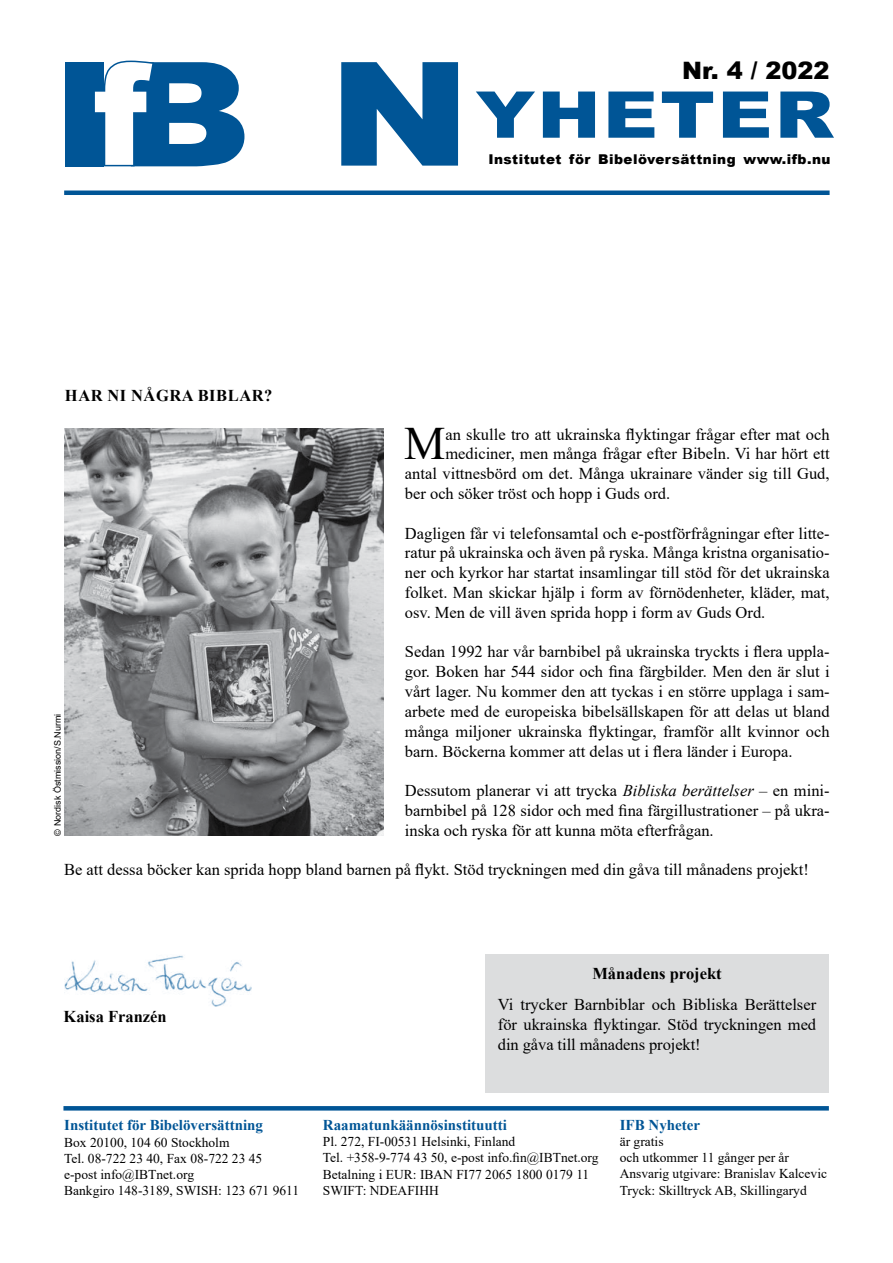
<style>
.page{position:relative;width:893px;height:1263px;background:#fff}
.page>*{position:absolute;margin:0;border:0;box-sizing:border-box;transform-origin:0 0}
.t1{font:900 145.5px "Arial";color:#005596;scale:1.18 1}
.t2{font:900 144.6px "Arial";color:#005596;scale:1.18 1}
.t3{font:900 64.5px "Arial";letter-spacing:.03em;color:#005596;scale:1.18 1}
.t4{font:46.35px "Times New Roman";color:#000}
.t5{font:900 24px "Arial";color:#000}
.t6{font:16.5px/19.8px "Times New Roman";color:#000;text-align:justify}
.t7{font:700 16.5px "Times New Roman";color:#000}
.t8{font:700 16.5px "Times New Roman";letter-spacing:.035em;color:#000}
.t9{font:700 15px "Times New Roman";color:#005596}
.t10{font:13.5px/16.2px "Times New Roman";color:#000}
.t11{font:900 13.5px "Arial";letter-spacing:.035em;color:#000}
.t12{font:9px "Arial";color:#000}
.s1{font-size:141.15px}
.s2{font-style:italic}
</style>
<div class="page">
<svg style="left:63px;top:1106px;width:766px;height:4px;background:#045897"></svg>
<div style="left:64px;top:190px;width:766px;height:5px;background:#005596"></div>
<div style="left:485px;top:954px;width:344px;height:138px;background:#dcddde"></div>
<img style="left:64px;top:955px;width:187px;height:51px">
<img style="left:65px;top:428px;width:319px;height:408px">
<h1 class="t1" style="left:51px;top:9px;width:171px">I B<span class="s1">f</span></h1>
<h2 class="t2" style="left:329px;top:9px;width:122px">N</h2>
<h3 class="t5" style="left:682px;top:53px;width:149px">Nr. 4 / 2022</h3>
<h3 class="t3" style="left:476px;top:68px;width:305px">YHETER</h3>
<p class="t11" style="left:488px;top:150px;width:344px">Institutet för Bibelöversättning www.ifb.nu</p>
<p class="t8" style="left:65px;top:384px;width:209px">HAR NI NÅGRA BIBLAR?</p>
<h3 class="t4" style="left:404px;top:411px;width:43px">M</h3>
<p class="t6" style="left:445px;top:424px;width:386px">an skulle tro att ukrainska flyktingar frågar efter mat och</p>
<p class="t6" style="left:445px;top:443px;width:386px">mediciner, men många frågar efter Bibeln. Vi har hört ett</p>
<p class="t6" style="left:405px;top:463px;width:426px">antal vittnesbörd om det. Många ukrainare vänder sig till Gud,</p>
<p class="t6" style="left:405px;top:483px;width:267px">ber och söker tröst och hopp i Guds ord.</p>
<p class="t6" style="left:405px;top:523px;width:426px">Dagligen får vi telefonsamtal och e-postförfrågningar efter litte&shy;ratur på ukrainska och även på ryska. Många kristna organisatio&shy;ner och kyrkor har startat insamlingar till stöd för det ukrainska folket. Man skickar hjälp i form av förnödenheter, kläder, mat, osv. Men de vill även sprida hopp i form av Guds Ord.</p>
<p class="t6" style="left:405px;top:641px;width:426px">Sedan 1992 har vår barnbibel på ukrainska tryckts i flera uppla&shy;gor. Boken har 544 sidor och fina färgbilder. Men den är slut i vårt lager. Nu kommer den att tyckas i en större upplaga i sam&shy;arbete med de europeiska bibelsällskapen för att delas ut bland många miljoner ukrainska flyktingar, framför allt kvinnor och barn. Böckerna kommer att delas ut i flera länder i Europa.</p>
<p class="t6" style="left:405px;top:780px;width:426px">Dessutom planerar vi att trycka <span class="s2">Bibliska berättelser</span> – en mini&shy;barnbibel på 128 sidor och med fina färgillustrationer – på ukra&shy;inska och ryska för att kunna möta efterfrågan.</p>
<p class="t6" style="left:64px;top:859px;width:746px">Be att dessa böcker kan sprida hopp bland barnen på flykt. Stöd tryckningen med din gåva till månadens projekt!</p>
<p class="t12" style="left:51px;top:836px;width:123px;rotate:-90deg">© Nordisk Östmission/S.Nurmi</p>
<p class="t7" style="left:64px;top:1005px;width:105px">Kaisa Franzén</p>
<p class="t7" style="left:592px;top:961px;width:131px">Månadens projekt</p>
<p class="t6" style="left:498px;top:994px;width:320px">Vi trycker Barnbiblar och Bibliska Berättelser för ukrainska flyktingar. Stöd tryckningen med din gåva till månadens projekt!</p>
<p class="t9" style="left:64px;top:1114px;width:200px">Institutet för Bibelöversättning</p>
<p class="t10" style="left:64px;top:1133px;width:236px">Box 20100, 104 60 Stockholm<br>Tel. 08-722 23 40, Fax 08-722 23 45<br>e-post info@IBTnet.org<br>Bankgiro 148-3189, SWISH: 123 671 9611</p>
<p class="t9" style="left:323px;top:1114px;width:186px">Raamatunkäännösinstituutti</p>
<p class="t10" style="left:323px;top:1133px;width:277px">Pl. 272, FI-00531 Helsinki, Finland<br>Tel. +358-9-774 43 50, e-post info.fin@IBTnet.org Betalning i EUR: IBAN FI77 2065 1800 0179 11<br>SWIFT: NDEAFIHH</p>
<p class="t9" style="left:620px;top:1114px;width:82px">IFB Nyheter</p>
<p class="t10" style="left:620px;top:1133px;width:209px">är gratis<br>och utkommer 11 gånger per år<br>Ansvarig utgivare: Branislav Kalcevic<br>Tryck: Skilltryck AB, Skillingaryd</p>
</div>
